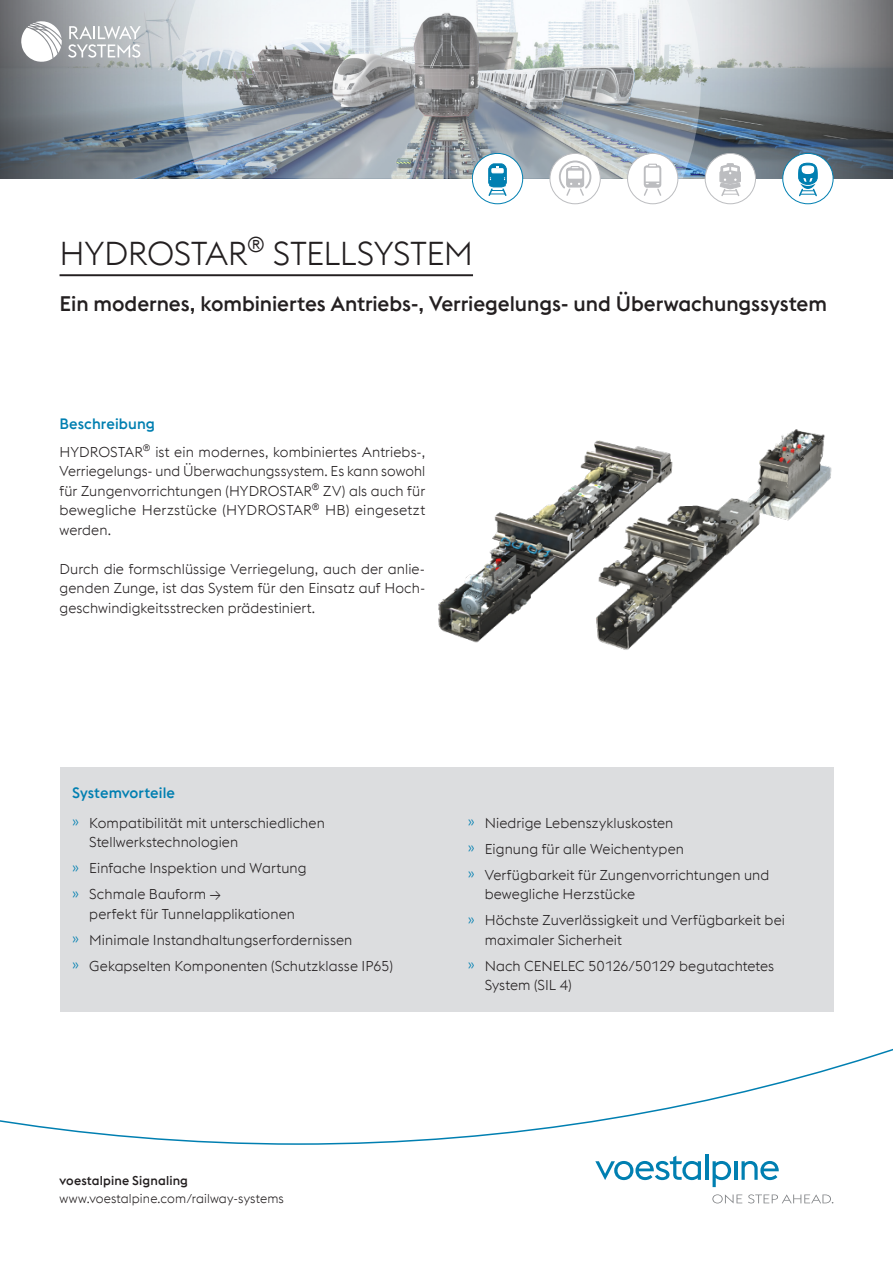
<style>
.page{position:relative;width:893px;height:1263px;background:#fff}
.page>*{position:absolute;margin:0;border:0;box-sizing:border-box;transform-origin:0 0}
.HL-1-schwarz{font:300 33px "voestalpine";letter-spacing:-.01em;color:#231f20}
.Sub-HL-1{font:500 21px "voestalpine";letter-spacing:-.005em;color:#231f20}
.Sub-HL-2-boe-Spalten{font:500 15px "voestalpine";letter-spacing:.005em;color:#007fb1}
.Sub-HL-2-boe{font:500 15px "voestalpine";letter-spacing:.005em;color:#007fb1}
.Copy{font:300 14.25px/19.5px "voestalpine";letter-spacing:.005em;color:#231f20}
.t1{font:300 12.75px "voestalpine";letter-spacing:.01em;color:#231f20}
.t2{font:500 12.75px "voestalpine";letter-spacing:.01em;color:#231f20}
.s1{color:#007fb1}
</style>
<div class="page">
<svg style="left:0;top:1048px;width:893px;height:97px"></svg>
<svg style="left:595px;top:1156px;width:106px;height:24px"></svg>
<hr style="left:705px;top:1154px;width:3px;height:26px;background:#007fb1">
<svg style="left:713px;top:1161px;width:18px;height:26px"></svg>
<hr style="left:734px;top:1161px;width:3px;height:19px;background:#007fb1">
<svg style="left:741px;top:1161px;width:38px;height:19px"></svg>
<svg style="left:712px;top:1194px;width:30px;height:9px"></svg>
<svg style="left:748px;top:1194px;width:85px;height:9px"></svg>
<svg style="left:0;top:0;width:182px;height:179px;background:#848e96"></svg>
<svg style="left:701px;top:0;width:192px;height:179px;background:#8a9298"></svg>
<svg style="left:21px;top:21px;width:41px;height:41px"></svg>
<svg style="left:68px;top:26px;width:73px;height:32px"></svg>
<svg style="left:182px;top:0;width:519px;height:179px"></svg>
<div style="left:60px;top:767px;width:773px;height:244px;background:#dcdddf"></div>
<hr style="left:60px;top:274px;width:413px;height:2px;background:#231f20">
<img style="left:438px;top:451px;width:152px;height:192px">
<img style="left:590px;top:429px;width:242px;height:221px">
<div style="left:472px;top:153px;width:51px;height:51px;background:#fff;border-radius:50%"></div>
<div style="left:472px;top:153px;width:51px;height:51px;border:1px solid #007fb1;border-radius:50%"></div>
<svg style="left:488px;top:163px;width:19px;height:33px"></svg>
<div style="left:550px;top:153px;width:50px;height:51px;background:#fff;border-radius:50%"></div>
<div style="left:550px;top:153px;width:51px;height:51px;border:1px solid #bcbdc0;border-radius:50%"></div>
<svg style="left:558px;top:160px;width:34px;height:37px"></svg>
<div style="left:628px;top:153px;width:50px;height:51px;background:#fff;border-radius:50%"></div>
<div style="left:627px;top:153px;width:51px;height:51px;border:1px solid #bcbdc0;border-radius:50%"></div>
<svg style="left:643px;top:164px;width:19px;height:32px"></svg>
<div style="left:705px;top:153px;width:50px;height:51px;background:#fff;border-radius:50%"></div>
<div style="left:705px;top:153px;width:51px;height:51px;border:1px solid #bcbdc0;border-radius:50%"></div>
<svg style="left:720px;top:163px;width:21px;height:33px"></svg>
<div style="left:783px;top:153px;width:50px;height:51px;background:#fff;border-radius:50%"></div>
<div style="left:782px;top:153px;width:51px;height:51px;border:1px solid #007fb1;border-radius:50%"></div>
<svg style="left:798px;top:162px;width:20px;height:35px"></svg>
<p class="HL-1-schwarz" style="left:60px;top:234px;width:415px">HYDROSTAR<sup>®</sup> STELLSYSTEM</p>
<p class="Sub-HL-1" style="left:60px;top:291px;width:769px">Ein modernes, kombiniertes Antriebs-, Verriegelungs- und Überwachungssystem</p>
<p class="Sub-HL-2-boe" style="left:60px;top:414px;width:97px">Beschreibung</p>
<p class="Copy" style="left:60px;top:442px;width:367px;text-align:justify">HYDROSTAR<sup>®</sup> ist ein modernes, kombiniertes Antriebs-, Verriegelungs- und Überwachungssystem. Es kann sowohl für Zungenvorrichtungen (HYDROSTAR<sup>®</sup> ZV) als auch für bewegliche Herzstücke (HYDROSTAR<sup>®</sup> HB) eingesetzt werden.</p>
<p class="Copy" style="left:60px;top:559px;width:367px;text-align:justify">Durch die formschlüssige Verriegelung, auch der anlie&shy;genden Zunge, ist das System für den Einsatz auf Hoch&shy;geschwindigkeitsstrecken prädestiniert.</p>
<p class="Sub-HL-2-boe-Spalten" style="left:72px;top:784px;width:104px">Systemvorteile</p>
<p class="Copy" style="left:89px;top:813px;width:237px;text-indent:-17px"><span class="s1">»</span> Kompatibilität mit unterschiedlichen<br>Stellwerkstechnologien</p>
<p class="Copy" style="left:72px;top:859px;width:236px"><span class="s1">»</span> Einfache Inspektion und Wartung</p>
<p class="Copy" style="left:89px;top:884px;width:207px;text-indent:-17px"><span class="s1">»</span> Schmale Bauform →<br>perfekt für Tunnelapplikationen</p>
<p class="Copy" style="left:72px;top:930px;width:282px"><span class="s1">»</span> Minimale Instandhaltungserfordernissen</p>
<p class="Copy" style="left:72px;top:956px;width:322px"><span class="s1">»</span> Gekapselten Komponenten (Schutzklasse IP65)</p>
<p class="Copy" style="left:468px;top:813px;width:207px"><span class="s1">»</span> Niedrige Lebenszykluskosten</p>
<p class="Copy" style="left:468px;top:839px;width:218px"><span class="s1">»</span> Eignung für alle Weichentypen</p>
<p class="Copy" style="left:485px;top:865px;width:286px;text-indent:-17px"><span class="s1">»</span> Verfügbarkeit für Zungenvorrichtungen und bewegliche Herzstücke</p>
<p class="Copy" style="left:485px;top:910px;width:302px;text-indent:-17px"><span class="s1">»</span> Höchste Zuverlässigkeit und Verfügbarkeit bei maximaler Sicherheit</p>
<p class="Copy" style="left:485px;top:956px;width:291px;text-indent:-17px"><span class="s1">»</span> Nach CENELEC 50126/50129 begutachtetes<br>System (SIL 4)</p>
<p class="t2" style="left:60px;top:1173px;width:130px">voestalpine Signaling</p>
<p class="t1" style="left:60px;top:1191px;width:226px">www.voestalpine.com/railway-systems</p>
</div>
